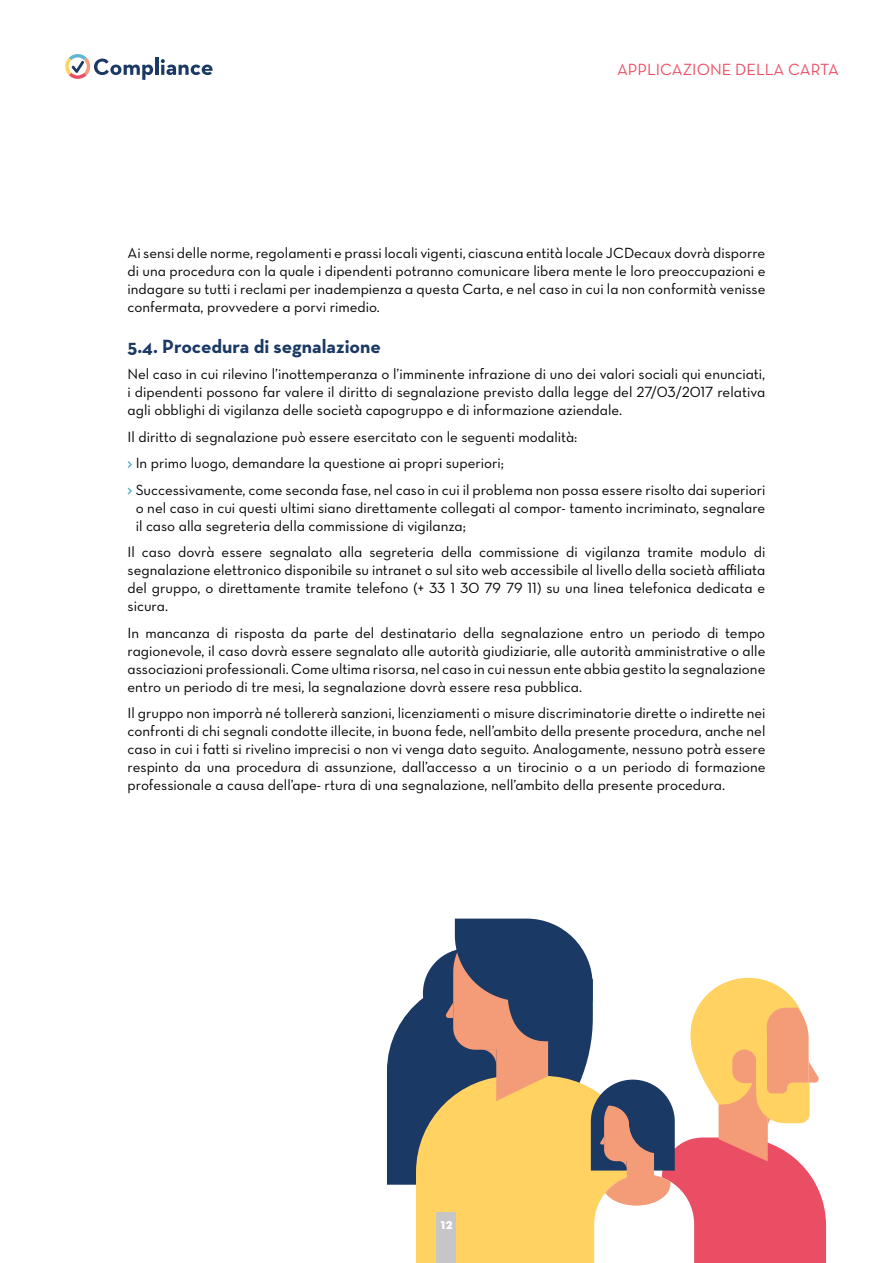
<style>
.page{position:relative;width:893px;height:1263px;background:#fff}
.page>*{position:absolute;margin:0;border:0;box-sizing:border-box;transform-origin:0 0}
.Sous_titre{font:700 19.5px "Neutra Text";color:#1a3965}
.t1{font:16.5px "Neutra Text Book Alt";color:#ea4e64}
.Texte_courant{font:15px/18px "Neutra Text Book Alt";color:#000;text-align:justify}
.Texte_courant-2{font:700 15px "Neutra Text";color:#fff}
</style>
<div class="page">
<svg style="left:127px;top:461px;width:5px;height:7px"></svg>
<svg style="left:127px;top:487px;width:5px;height:8px"></svg>
<hr style="left:155px;top:58px;width:3px;height:17px;background:#1a3965">
<svg style="left:161px;top:59px;width:52px;height:16px"></svg>
<svg style="left:65px;top:54px;width:88px;height:26px"></svg>
<svg style="left:387px;top:1004px;width:29px;height:181px;fill:#1a3965"></svg>
<svg style="left:416px;top:918px;width:410px;height:345px"></svg>
<div style="left:436px;top:1212px;width:20px;height:51px;background:#c6c6c6"></div>
<p class="t1" style="left:617px;top:59px;width:223px">APPLICAZIONE DELLA CARTA</p>
<p class="Texte_courant" style="left:128px;top:244px;width:639px">Ai sensi delle norme, regolamenti e prassi locali vigenti, ciascuna entità locale JCDecaux dovrà disporre di una procedura con la quale i dipendenti potranno comunicare libera mente le loro preoccupazioni e indagare su tutti i reclami per inadempienza a questa Carta, e nel caso in cui la non conformità venisse confermata, provvedere a porvi rimedio.</p>
<p class="Sous_titre" style="left:128px;top:334px;width:255px">5.4. Procedura di segnalazione</p>
<p class="Texte_courant" style="left:128px;top:365px;width:639px">Nel caso in cui rilevino l’inottemperanza o l’imminente infrazione di uno dei valori sociali qui enunciati, i dipendenti possono far valere il diritto di segnalazione previsto dalla legge del 27/03/2017 relativa agli obblighi di vigilanza delle società capogruppo e di informazione aziendale.</p>
<p class="Texte_courant" style="left:128px;top:427px;width:451px">Il diritto di segnalazione può essere esercitato con le seguenti modalità:</p>
<p class="Texte_courant" style="left:136px;top:454px;width:370px">In primo luogo, demandare la questione ai propri superiori;</p>
<p class="Texte_courant" style="left:136px;top:480px;width:631px">Successivamente, come seconda fase, nel caso in cui il problema non possa essere risolto dai superiori o nel caso in cui questi ultimi siano direttamente collegati al compor- tamento incriminato, segnalare il caso alla segreteria della commissione di vigilanza;</p>
<p class="Texte_courant" style="left:128px;top:543px;width:639px">Il caso dovrà essere segnalato alla segreteria della commissione di vigilanza tramite modulo di segnalazione elettronico disponibile su intranet o sul sito web accessibile al livello della società affiliata del gruppo, o direttamente tramite telefono (+ 33 1 30 79 79 11) su una linea telefonica dedicata e sicura.</p>
<p class="Texte_courant" style="left:128px;top:623px;width:639px">In mancanza di risposta da parte del destinatario della segnalazione entro un periodo di tempo ragionevole, il caso dovrà essere segnalato alle autorità giudiziarie, alle autorità amministrative o alle associazioni professionali. Come ultima risorsa, nel caso in cui nessun ente abbia gestito la segnalazione entro un periodo di tre mesi, la segnalazione dovrà essere resa pubblica.</p>
<p class="Texte_courant" style="left:128px;top:704px;width:639px">Il gruppo non imporrà né tollererà sanzioni, licenziamenti o misure discriminatorie dirette o indirette nei confronti di chi segnali condotte illecite, in buona fede, nell’ambito della presente procedura, anche nel caso in cui i fatti si rivelino imprecisi o non vi venga dato seguito. Analogamente, nessuno potrà essere respinto da una procedura di assunzione, dall’accesso a un tirocinio o a un periodo di formazione professionale a causa dell’ape- rtura di una segnalazione, nell’ambito della presente procedura.</p>
<p class="Texte_courant-2" style="left:440px;top:1214px;width:14px">12</p>
</div>
